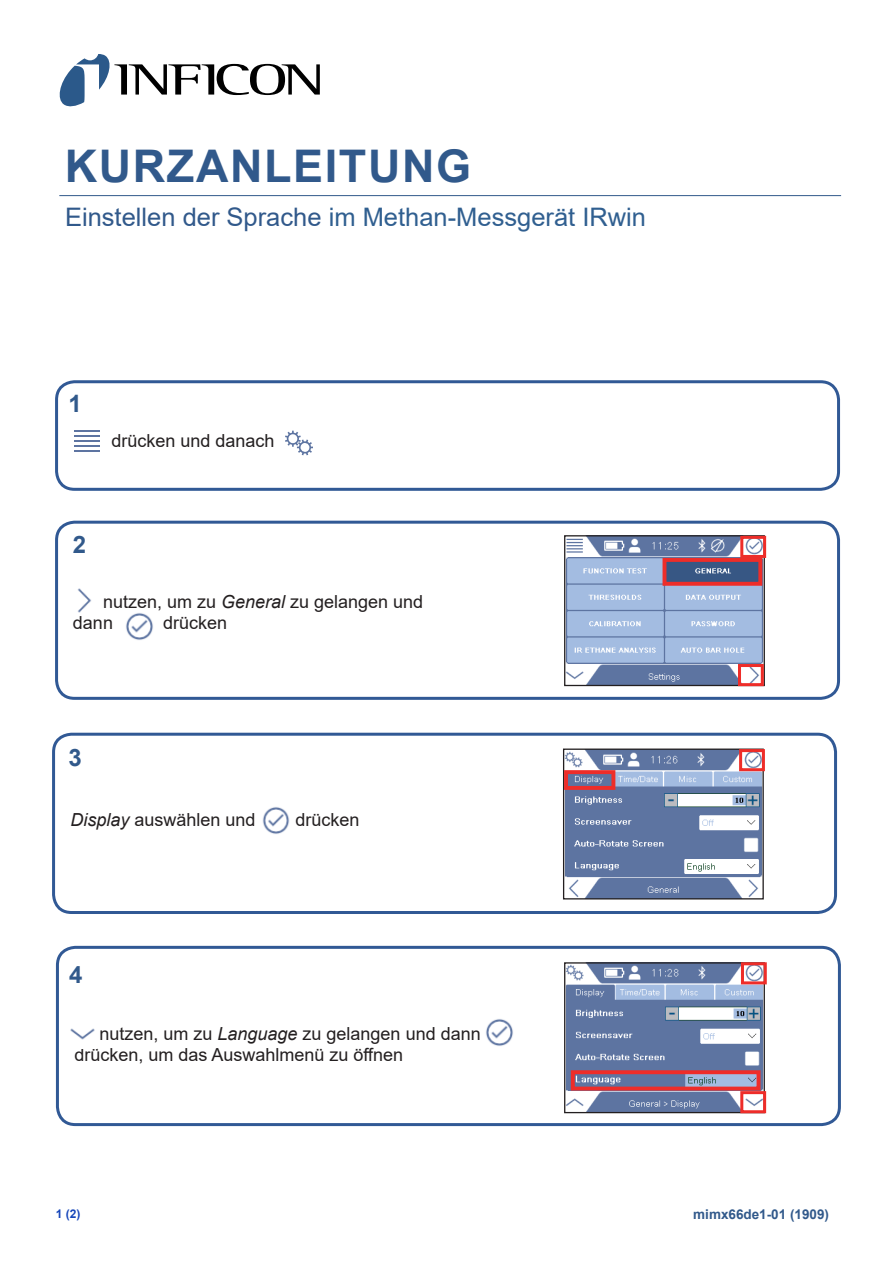
<style>
.page{position:relative;width:893px;height:1263px;background:#fff}
.page>*{position:absolute;margin:0;border:0;box-sizing:border-box;transform-origin:0 0}
.t1{font:700 45px "Arial";letter-spacing:.035em;color:#31598b}
.t2{font:25.5px "Arial";color:#305f90}
.t3{font:700 24px "Arial";color:#31598b}
.t4{font:18px/21.6px "Arial";color:#231f20}
.t5{font:700 13.5px "Arial";color:#31598b}
.t6{font:700 12px "Arial";color:#1646ba}
.s1{color:#31598b}
.s2{font-style:italic}
</style>
<div class="page">
<div style="left:55px;top:521px;width:785px;height:179px;border:3px solid #315995;border-radius:18px"></div>
<div style="left:55px;top:380px;width:785px;height:111px;border:3px solid #315995;border-radius:18px"></div>
<svg style="left:60px;top:54px;width:260px;height:52px"></svg>
<hr style="left:59px;top:195px;width:782px;height:1px;background:#31598b">
<div style="left:52px;top:733px;width:785px;height:181px;border:3px solid #315995;border-radius:18px"></div>
<div style="left:56px;top:946px;width:785px;height:180px;border:3px solid #315995;border-radius:18px"></div>
<img style="left:126px;top:613px;width:27px;height:27px">
<img style="left:486px;top:1019px;width:27px;height:27px">
<img style="left:566px;top:537px;width:197px;height:147px">
<div style="left:564px;top:535px;width:201px;height:151px;border:1px solid #231f20"></div>
<div style="left:662px;top:558px;width:100px;height:28px;border:4px solid #ee2d29"></div>
<div style="left:740px;top:536px;width:26px;height:22px;border:3px solid #ee2d29"></div>
<img style="left:565px;top:750px;width:197px;height:147px">
<div style="left:563px;top:748px;width:201px;height:151px;border:1px solid #231f20"></div>
<div style="left:564px;top:770px;width:51px;height:20px;border:4px solid #ee2d29"></div>
<div style="left:739px;top:749px;width:26px;height:22px;border:3px solid #ee2d29"></div>
<img style="left:566px;top:964px;width:197px;height:147px">
<div style="left:564px;top:962px;width:201px;height:151px;border:1px solid #231f20"></div>
<div style="left:741px;top:962px;width:26px;height:22px;border:3px solid #ee2d29"></div>
<img style="left:576px;top:1075px;width:52px;height:10px">
<div style="left:571px;top:1070px;width:189px;height:20px;border:4px solid #ee2d29"></div>
<img style="left:77px;top:588px;width:14px;height:25px">
<img style="left:262px;top:807px;width:28px;height:27px">
<div style="left:738px;top:664px;width:26px;height:22px;border:3px solid #ee2d29"></div>
<img style="left:70px;top:1028px;width:25px;height:12px">
<div style="left:740px;top:1091px;width:26px;height:22px;border:3px solid #ee2d29"></div>
<img style="left:710px;top:965px;width:18px;height:16px">
<img style="left:285px;top:430px;width:28px;height:26px">
<img style="left:74px;top:430px;width:26px;height:22px">
<p class="t1" style="left:65px;top:135px;width:408px">KURZANLEITUNG</p>
<p class="t2" style="left:65px;top:200px;width:583px"><span class="s1">Einstellen der Sprache</span> im Methan-Messgerät IRwin</p>
<p class="t3" style="left:68px;top:387px;width:15px">1</p>
<p class="t4" style="left:111px;top:430px;width:165px">drücken und danach</p>
<p class="t3" style="left:73px;top:527px;width:15px">2</p>
<p class="t4" style="left:103px;top:590px;width:322px">nutzen, um zu <span class="s2">General</span> zu gelangen und</p>
<p class="t4" style="left:73px;top:612px;width:42px">dann</p>
<p class="t4" style="left:163px;top:612px;width:66px">drücken</p>
<p class="t3" style="left:68px;top:741px;width:15px">3</p>
<p class="t4" style="left:70px;top:809px;width:187px"><span class="s2">Display</span> auswählen und</p>
<p class="t4" style="left:295px;top:809px;width:66px">drücken</p>
<p class="t3" style="left:69px;top:957px;width:15px">4</p>
<p class="t4" style="left:74px;top:1022px;width:408px;text-indent:25px">nutzen, um zu <span class="s2">Language</span> zu gelangen und dann drücken, um das Auswahlmenü zu öffnen</p>
<p class="t6" style="left:56px;top:1205px;width:26px">1 (2)</p>
<p class="t5" style="left:693px;top:1204px;width:137px">mimx66de1-01 (1909)</p>
</div>
